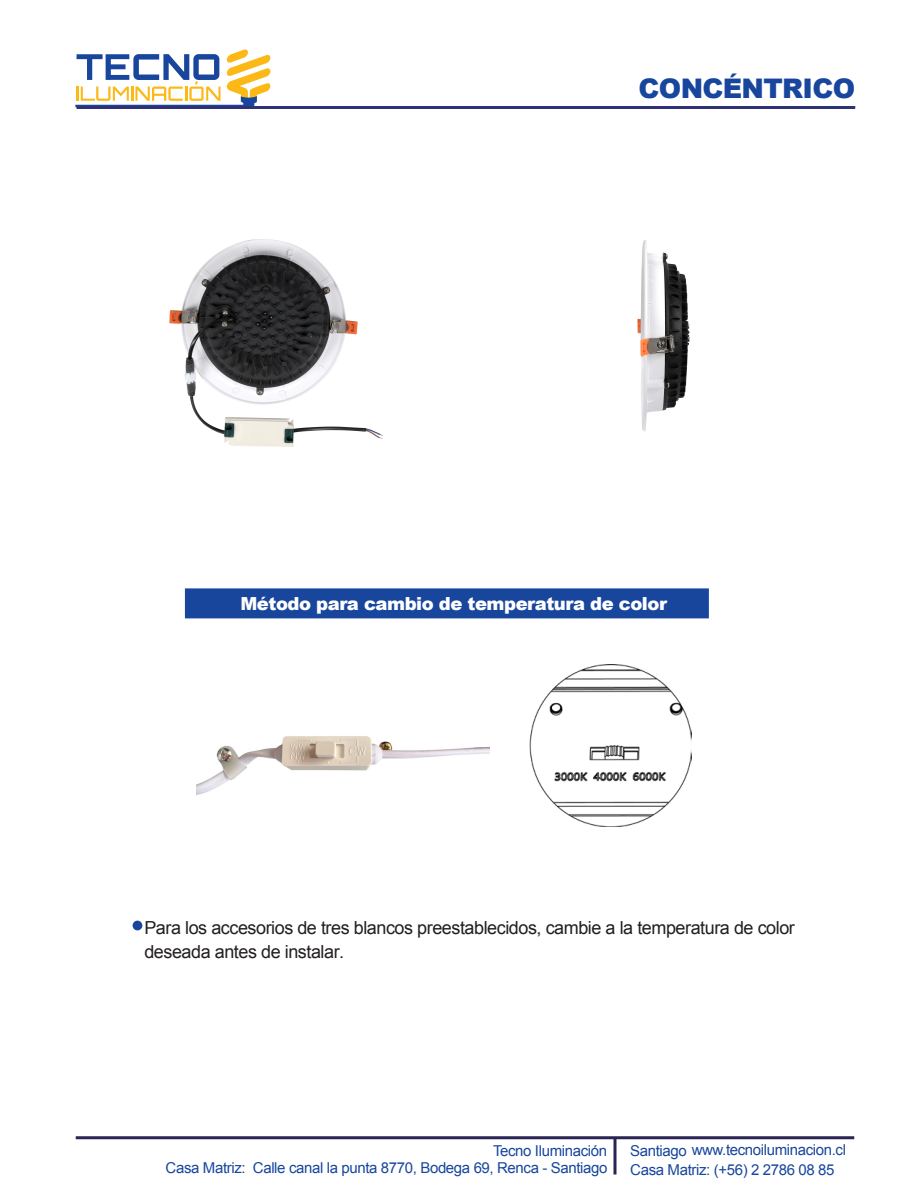
<style>
.page{position:relative;width:918px;height:1188px;background:#fff}
.page>*{position:absolute;margin:0;border:0;box-sizing:border-box;transform-origin:0 0}
.t1{font:900 27px "Arial";letter-spacing:-.025em;color:#18469d}
.t2{font:18px/24px "Arial";letter-spacing:-.025em;color:#231f20}
.t3{font:900 18px "Arial";letter-spacing:-.025em;color:#fff}
.t4{font:15px "Arial";letter-spacing:-.025em;color:#18469d}
</style>
<div class="page">
<svg style="left:75px;top:49px;width:195px;height:59px"></svg>
<hr style="left:76px;top:106px;width:779px;height:3px;background:#303278">
<hr style="left:76px;top:1136px;width:778px;height:3px;background:#292453">
<hr style="left:614px;top:1138px;width:2px;height:36px;background:#292453">
<img style="left:637px;top:240px;width:53px;height:191px">
<img style="left:169px;top:239px;width:214px;height:208px">
<div style="left:185px;top:588px;width:524px;height:30px;background:#18469d"></div>
<img style="left:529px;top:664px;width:163px;height:162px">
<div style="left:133px;top:921px;width:9px;height:9px;background:#18469d;border-radius:50%"></div>
<img style="left:197px;top:736px;width:292px;height:59px">
<h1 class="t1" style="left:639px;top:68px;width:218px">CONCÉNTRICO</h1>
<p class="t3" style="left:240px;top:591px;width:428px">Método para cambio de temperatura de color</p>
<p class="t2" style="left:144px;top:916px;width:652px">Para los accesorios de tres blancos preestablecidos, cambie a la temperatura de color deseada antes de instalar.</p>
<p class="t4" style="left:493px;top:1141px;width:116px">Tecno Iluminación</p>
<p class="t4" style="left:630px;top:1140px;width:217px">Santiago www.tecnoiluminacion.cl</p>
<p class="t4" style="left:166px;top:1157px;width:443px">Casa Matriz: Calle canal la punta 8770, Bodega 69, Renca - Santiago</p>
<p class="t4" style="left:630px;top:1159px;width:206px">Casa Matriz: (+56) 2 2786 08 85</p>
</div>
